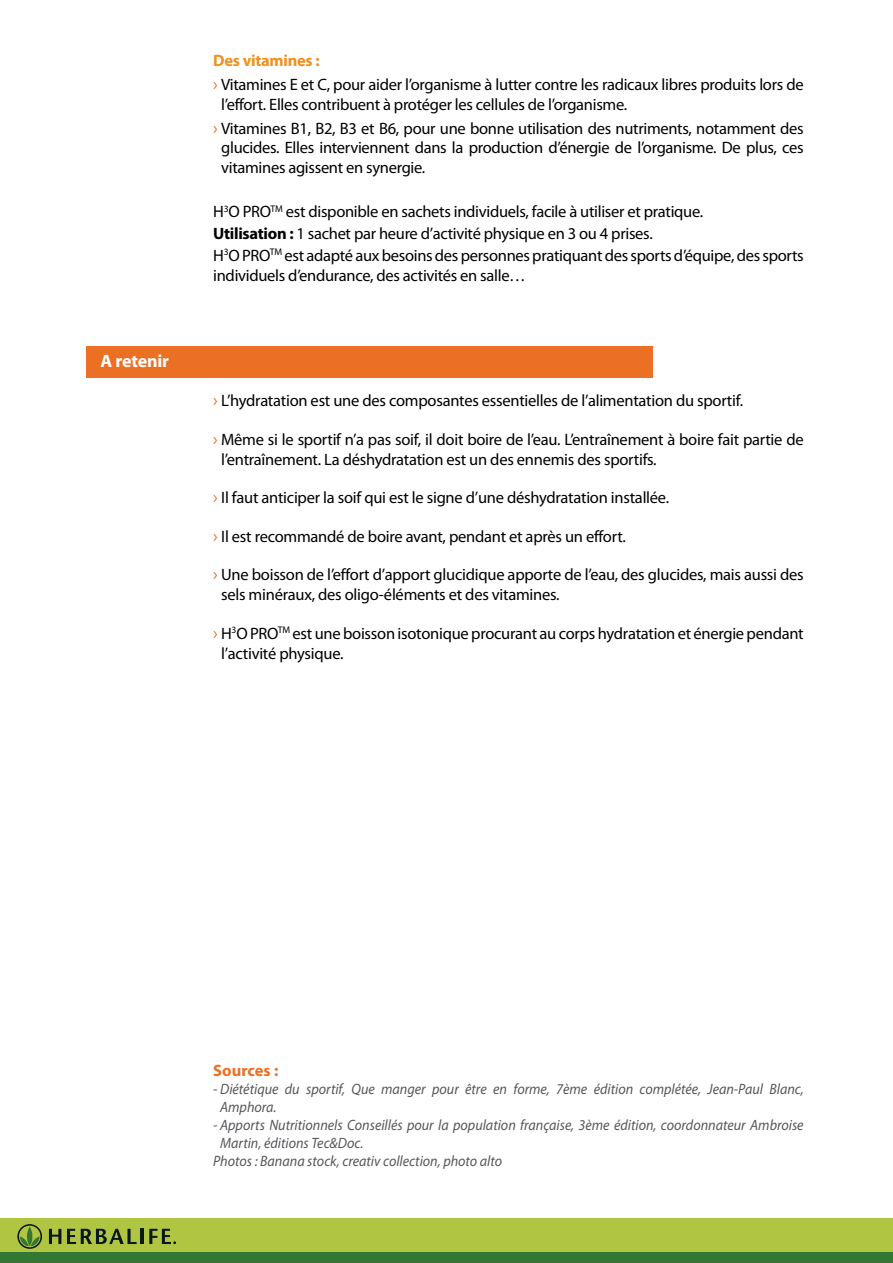
<style>
.page{position:relative;width:893px;height:1263px;background:#fff}
.page>*{position:absolute;margin:0;border:0;box-sizing:border-box;transform-origin:0 0}
.t1{font:700 18px "Myriad Pro";letter-spacing:-.01em;color:#fff}
.t2{font:16.5px/19.8px "Myriad Pro";letter-spacing:-.02em;color:#000}
.t3{font:700 16.5px "Myriad Pro";color:#ec7023}
.t4{font:italic 15px/18px "Myriad Pro";color:#56575b;scale:.94 1}
.s1{font-weight:700;color:#f2901b}
.s2{font-size:18px;color:#ec7023}
.s3{font-weight:700}
</style>
<div class="page">
<div style="left:0;top:1218px;width:893px;height:35px;background:#b0c541"></div>
<svg style="left:49px;top:1229px;width:12px;height:15px"></svg>
<svg style="left:67px;top:1229px;width:70px;height:15px"></svg>
<hr style="left:141px;top:1229px;width:3px;height:15px;background:#0c1717">
<svg style="left:149px;top:1229px;width:27px;height:15px"></svg>
<svg style="left:17px;top:1224px;width:25px;height:25px"></svg>
<div style="left:0;top:1253px;width:893px;height:10px;background:#327833"></div>
<div style="left:86px;top:347px;width:566px;height:31px;background:#ec7023"></div>
<p class="t1" style="left:101px;top:350px;width:70px">A retenir</p>
<p class="t2" style="left:213px;top:49px;width:592px;line-height:23.7px"><span class="s1">Des vitamines :<br></span><span class="s2">›</span> Vitamines E et C, pour aider l’organisme à lutter contre les radicaux libres produits lors de</p>
<p class="t2" style="left:213px;top:92px;width:592px;line-height:23.7px;text-indent:8px">l’effort. Elles contribuent à protéger les cellules de l’organisme.<br><span class="s2">›</span> Vitamines B1, B2, B3 et B6, pour une bonne utilisation des nutriments, notamment des</p>
<p class="t2" style="left:221px;top:138px;width:584px">glucides. Elles interviennent dans la production d’énergie de l’organisme. De plus, ces vitamines agissent en synergie.</p>
<p class="t2" style="left:213px;top:200px;width:592px;line-height:21.9px">H<sup>3</sup>O PRO<sup>TM</sup> est disponible en sachets individuels, facile à utiliser et pratique.<br><span class="s3">Utilisation :</span> 1 sachet par heure d’activité physique en 3 ou 4 prises.<br>H<sup>3</sup>O PRO<sup>TM</sup> est adapté aux besoins des personnes pratiquant des sports d’équipe, des sports</p>
<p class="t2" style="left:213px;top:265px;width:314px">individuels d’endurance, des activités en salle…</p>
<p class="t2" style="left:213px;top:390px;width:531px"><span class="s2">›</span> L’hydratation est une des composantes essentielles de l’alimentation du sportif.</p>
<p class="t2" style="left:221px;top:429px;width:584px;text-indent:-8px"><span class="s2">›</span> Même si le sportif n’a pas soif, il doit boire de l’eau. L’entraînement à boire fait partie de l’entraînement. La déshydratation est un des ennemis des sportifs.</p>
<p class="t2" style="left:213px;top:487px;width:457px"><span class="s2">›</span> Il faut anticiper la soif qui est le signe d’une déshydratation installée.</p>
<p class="t2" style="left:213px;top:526px;width:414px"><span class="s2">›</span> Il est recommandé de boire avant, pendant et après un effort.</p>
<p class="t2" style="left:221px;top:565px;width:584px;text-indent:-8px"><span class="s2">›</span> Une boisson de l’effort d’apport glucidique apporte de l’eau, des glucides, mais aussi des sels minéraux, des oligo-éléments et des vitamines.</p>
<p class="t2" style="left:221px;top:623px;width:584px;text-indent:-8px"><span class="s2">›</span> H<sup>3</sup>O PRO<sup>TM</sup> est une boisson isotonique procurant au corps hydratation et énergie pendant l’activité physique.</p>
<p class="t3" style="left:213px;top:1060px;width:67px">Sources :</p>
<p class="t4" style="left:220px;top:1080px;width:622px;text-indent:-7px">- Diététique du sportif, Que manger pour être en forme, 7ème édition complétée, Jean-Paul Blanc,<br>Amphora.</p>
<p class="t4" style="left:213px;top:1116px;width:630px">- Apports Nutritionnels Conseillés pour la population française, 3ème édition, coordonnateur Ambroise</p>
<p class="t4" style="left:220px;top:1134px;width:154px">Martin, éditions Tec&amp;Doc.</p>
<p class="t4" style="left:213px;top:1152px;width:309px">Photos : Banana stock, creativ collection, photo alto</p>
</div>
